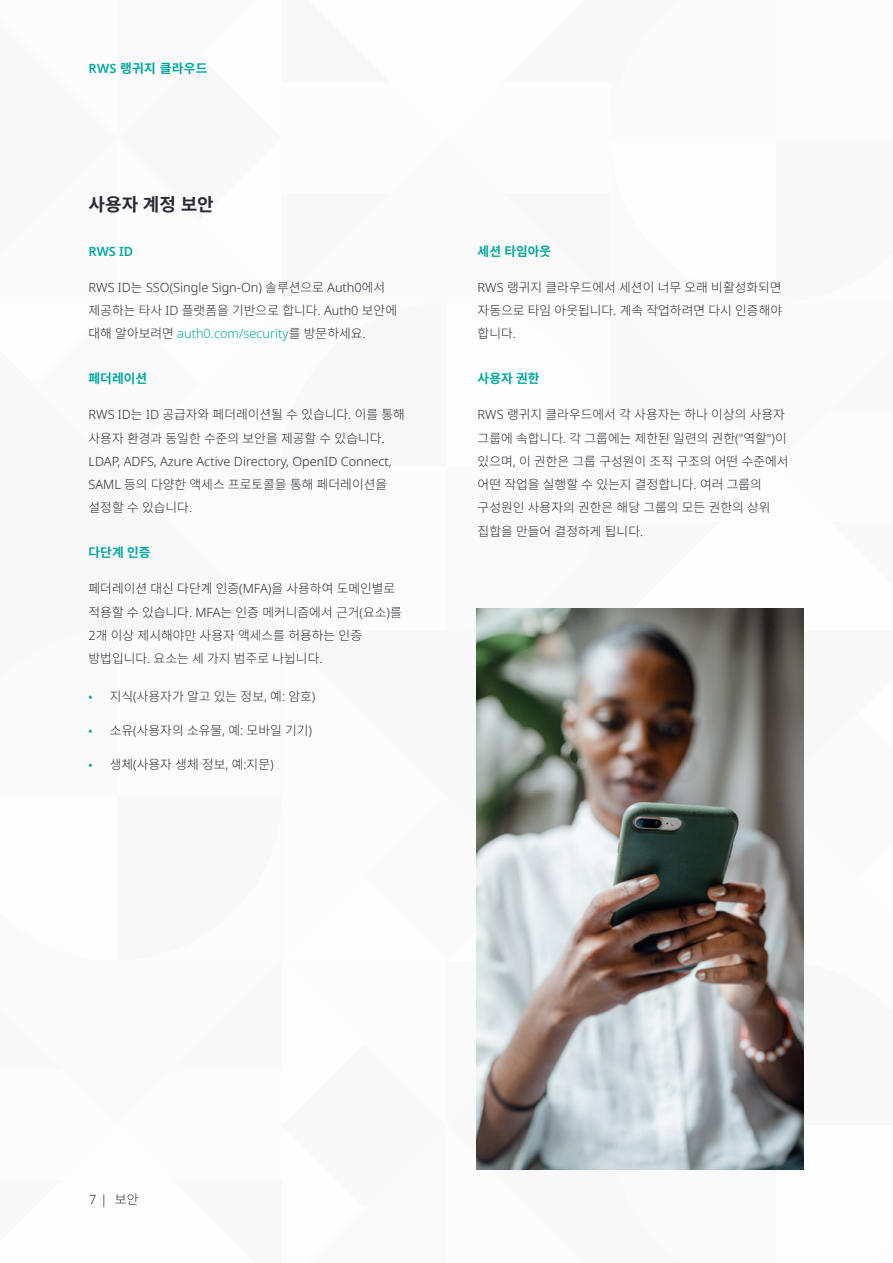
<style>
.page{position:relative;width:893px;height:1263px;background:#fff}
.page>*{position:absolute;margin:0;border:0;box-sizing:border-box;transform-origin:0 0}
.t1{font:700 18px "Noto Sans CJ Kkr";color:#292b36}
.t2{font:300 12.75px/23.2px "Noto Sans CJ Kkr";color:#292b36}
.t3{font:300 12.75px "Noto Sans";color:#292b36}
.t4{font:300 12.75px "Noto Sans";color:#00a89f}
.t5{font:700 12.75px "Noto Sans CJ Kkr";color:#00a89f}
.t6{font:600 12.75px "Noto Sans";color:#00a89f}
.s1{font-family:"Noto Sans";font-weight:600}
.s2{font-family:"Noto Sans CJ Kkr"}
.s3{font-family:"Noto Sans"}
.s4{font-family:"Noto Sans CJ Kkr";color:#292b36}
.s5{color:#292b36}
.s6{color:#00a89f}
</style>
<div class="page">
<img style="left:476px;top:608px;width:328px;height:561px">
<p class="t5" style="left:89px;top:61px;width:120px"><span class="s1">RWS</span> 랭귀지 클라우드</p>
<h1 class="t1" style="left:89px;top:194px;width:127px">사용자 계정 보안</h1>
<p class="t6" style="left:89px;top:242px;width:46px">RWS ID</p>
<p class="t3" style="left:89px;top:278px;width:298px">RWS ID<span class="s2">는</span> SSO(Single Sign-On) <span class="s2">솔루션으로</span> Auth0<span class="s2">에서</span></p>
<p class="t2" style="left:89px;top:299px;width:310px">제공하는 타사 <span class="s3">ID</span> 플랫폼을 기반으로 합니다<span class="s3">. Auth0</span> 보안에</p>
<p class="t4" style="left:89px;top:325px;width:279px"><span class="s4">대해 알아보려면</span> auth0.com/security<span class="s4">를 방문하세요</span><span class="s5">.</span></p>
<p class="t5" style="left:89px;top:371px;width:60px">페더레이션</p>
<p class="t2" style="left:89px;top:403px;width:318px"><span class="s3">RWS ID</span>는 <span class="s3">ID</span> 공급자와 페더레이션될 수 있습니다<span class="s3">.</span> 이를 통해 사용자 환경과 동일한 수준의 보안을 제공할 수 있습니다<span class="s3">.</span></p>
<p class="t3" style="left:89px;top:452px;width:305px">LDAP, ADFS, Azure Active Directory, OpenID Connect,</p>
<p class="t2" style="left:89px;top:473px;width:300px"><span class="s3">SAML</span> 등의 다양한 액세스 프로토콜을 통해 페더레이션을 설정할 수 있습니다<span class="s3">.</span></p>
<p class="t5" style="left:89px;top:545px;width:63px">다단계 인증</p>
<p class="t2" style="left:89px;top:577px;width:315px">페더레이션 대신 다단계 인증<span class="s3">(MFA)</span>을 사용하여 도메인별로 적용할 수 있습니다<span class="s3">. MFA</span>는 인증 메커니즘에서 근거<span class="s3">(</span>요소<span class="s3">)</span>를<br><span class="s3">2</span>개 이상 제시해야만 사용자 액세스를 허용하는 인증 방법입니다<span class="s3">.</span> 요소는 세 가지 범주로 나뉩니다<span class="s3">.</span></p>
<p class="t2" style="left:89px;top:685px;width:228px"><span class="s6">•</span> 지식<span class="s3">(</span>사용자가 알고 있는 정보<span class="s3">,</span> 예<span class="s3">:</span> 암호<span class="s3">)</span></p>
<p class="t2" style="left:89px;top:719px;width:225px"><span class="s6">•</span> 소유<span class="s3">(</span>사용자의 소유물<span class="s3">,</span> 예<span class="s3">:</span> 모바일 기기<span class="s3">)</span></p>
<p class="t2" style="left:89px;top:753px;width:187px"><span class="s6">•</span> 생체<span class="s3">(</span>사용자 생체 정보<span class="s3">,</span> 예<span class="s3">:</span>지문<span class="s3">)</span></p>
<p class="t5" style="left:478px;top:244px;width:75px">세션 타임아웃</p>
<p class="t2" style="left:478px;top:276px;width:306px;text-align:justify"><span class="s3">RWS</span> 랭귀지 클라우드에서 세션이 너무 오래 비활성화되면 자동으로 타임 아웃됩니다<span class="s3">.</span> 계속 작업하려면 다시 인증해야 합니다<span class="s3">.</span></p>
<p class="t5" style="left:478px;top:371px;width:63px">사용자 권한</p>
<p class="t2" style="left:478px;top:403px;width:312px"><span class="s3">RWS</span> 랭귀지 클라우드에서 각 사용자는 하나 이상의 사용자 그룹에 속합니다<span class="s3">.</span> 각 그룹에는 제한된 일련의 권한<span class="s3">("</span>역할<span class="s3">")</span>이 있으며<span class="s3">,</span> 이 권한은 그룹 구성원이 조직 구조의 어떤 수준에서 어떤 작업을 실행할 수 있는지 결정합니다<span class="s3">.</span> 여러 그룹의 구성원인 사용자의 권한은 해당 그룹의 모든 권한의 상위 집합을 만들어 결정하게 됩니다<span class="s3">.</span></p>
<p class="t3" style="left:89px;top:1191px;width:51px">7 | <span class="s2">보안</span></p>
</div>
